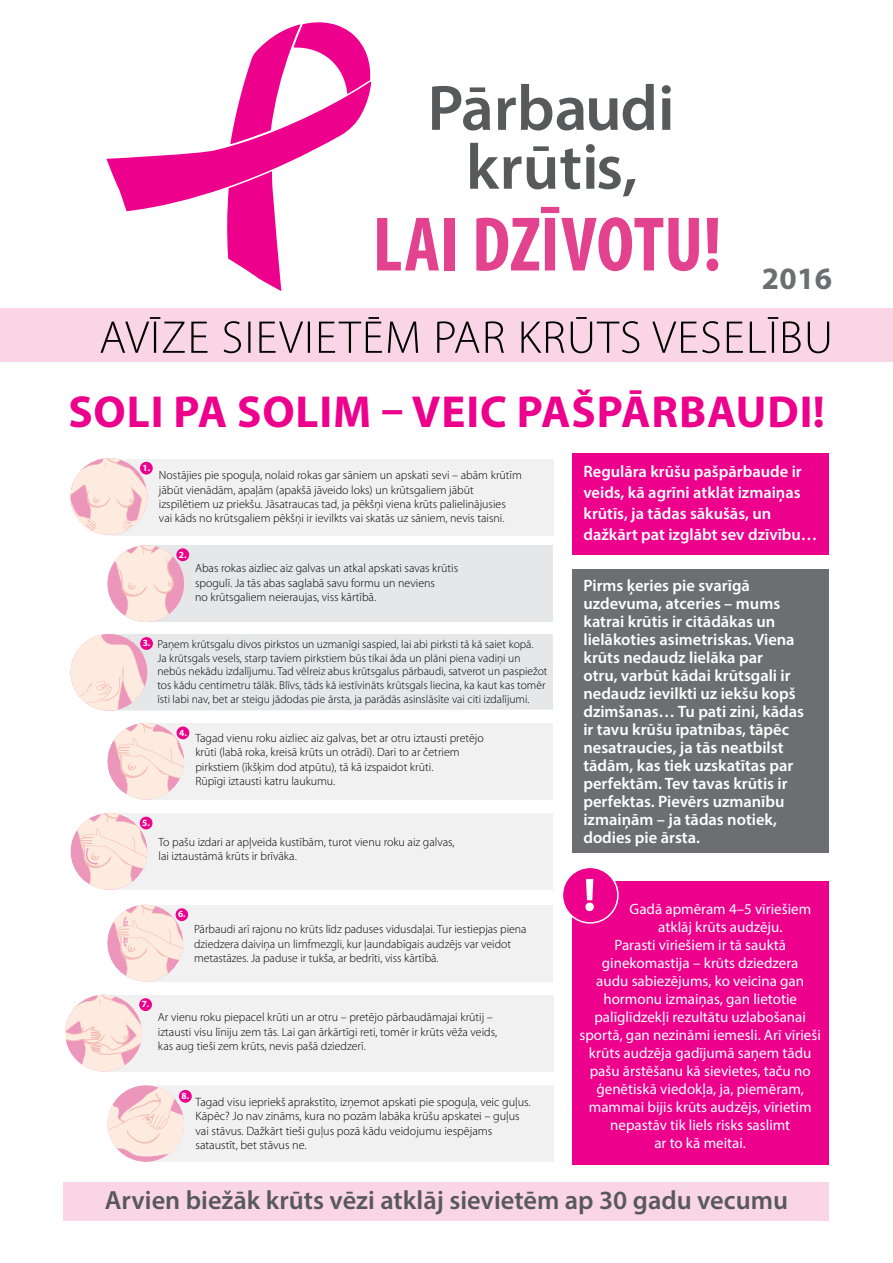
<style>
.page{position:relative;width:893px;height:1263px;background:#fff}
.page>*{position:absolute;margin:0;border:0;box-sizing:border-box;transform-origin:0 0}
.t1{font:700 45px "Myriad Pro";letter-spacing:.02em;color:#ec008c}
.t2{font:700 31.2px "Myriad Pro";color:#6d6e71}
.t3{font:600 26.4px "Myriad Pro";color:#58595b}
.t4{font:600 16.5px/18px "Myriad Pro";color:#fff}
.t5{font:15px "Myriad Pro";color:#fff}
.t6{font:300 12.15px/14.5px "Myriad Pro";color:#000}
.t7{font:300 12px/14.4px "Myriad Pro";color:#000}
.t8{font:300 11.55px/14px "Myriad Pro";color:#000}
.t9{font:700 9.45px "Myriad Pro";color:#fff}
</style>
<div class="page">
<div style="left:0;top:308px;width:893px;height:54px;background:#fad5e6"></div>
<svg style="left:100px;top:317px;width:729px;height:36px"></svg>
<div style="left:572px;top:569px;width:257px;height:284px;background:#6d6e71"></div>
<div style="left:64px;top:1182px;width:765px;height:38px;background:#fad5e6"></div>
<div style="left:572px;top:881px;width:257px;height:283px;background:#ec008c"></div>
<div style="left:572px;top:453px;width:257px;height:102px;background:#ec008c"></div>
<div style="left:562px;top:867px;width:57px;height:57px;background:#ec008c;border:2px solid #fff;border-radius:50%"></div>
<svg style="left:585px;top:879px;width:9px;height:32px"></svg>
<svg style="left:106px;top:22px;width:265px;height:269px"></svg>
<svg style="left:432px;top:86px;width:58px;height:45px"></svg>
<svg style="left:498px;top:84px;width:156px;height:47px"></svg>
<svg style="left:662px;top:85px;width:9px;height:45px"></svg>
<svg style="left:470px;top:143px;width:51px;height:46px"></svg>
<svg style="left:527px;top:146px;width:53px;height:43px"></svg>
<svg style="left:586px;top:144px;width:50px;height:53px"></svg>
<svg style="left:377px;top:218px;width:62px;height:52px"></svg>
<div style="left:445px;top:218px;width:10px;height:52px;background:#e3438e"></div>
<svg style="left:476px;top:207px;width:223px;height:64px"></svg>
<svg style="left:706px;top:218px;width:12px;height:53px"></svg>
<div style="left:144px;top:545px;width:409px;height:77px;background:#e6e7e8"></div>
<svg style="left:107px;top:545px;width:77px;height:77px"></svg>
<div style="left:176px;top:548px;width:13px;height:13px;background:#ec008c;border-radius:50%"></div>
<div style="left:142px;top:723px;width:411px;height:77px;background:#f1f1f2"></div>
<svg style="left:107px;top:723px;width:77px;height:76px"></svg>
<div style="left:177px;top:726px;width:12px;height:13px;background:#ec008c;border-radius:50%"></div>
<div style="left:144px;top:1085px;width:409px;height:77px;background:#f1f1f2"></div>
<svg style="left:107px;top:1085px;width:77px;height:77px"></svg>
<svg style="left:107px;top:1085px;width:77px;height:71px"></svg>
<div style="left:179px;top:1090px;width:13px;height:13px;background:#ec008c;border-radius:50%"></div>
<div style="left:142px;top:905px;width:410px;height:76px;background:#f1f1f2"></div>
<svg style="left:107px;top:905px;width:76px;height:76px"></svg>
<div style="left:176px;top:908px;width:12px;height:13px;background:#ec008c;border-radius:50%"></div>
<div style="left:106px;top:813px;width:447px;height:77px;background:#f1f1f2"></div>
<div style="left:140px;top:817px;width:13px;height:12px;background:#ec008c;border-radius:50%"></div>
<svg style="left:71px;top:813px;width:76px;height:77px"></svg>
<svg style="left:71px;top:634px;width:482px;height:77px;background:#e9e6e6"></svg>
<div style="left:140px;top:637px;width:13px;height:13px;background:#ec008c;border-radius:50%"></div>
<div style="left:110px;top:459px;width:443px;height:77px;background:#f1f1f2"></div>
<svg style="left:71px;top:458px;width:76px;height:77px"></svg>
<div style="left:140px;top:462px;width:13px;height:13px;background:#ec008c;border-radius:50%"></div>
<div style="left:105px;top:995px;width:449px;height:76px;background:#f1f1f2"></div>
<div style="left:139px;top:998px;width:13px;height:13px;background:#ec008c;border-radius:50%"></div>
<svg style="left:65px;top:995px;width:77px;height:76px"></svg>
<h2 class="t2" style="left:762px;top:258px;width:72px">2016</h2>
<h1 class="t1" style="left:68px;top:383px;width:758px">SOLI PA SOLIM – VEIC PAŠPĀRBAUDI!</h1>
<h3 class="t4" style="left:583px;top:461px;width:235px;line-height:21px">Regulāra krūšu pašpārbaude ir veids, kā agrīni atklāt izmaiņas krūtīs, ja tādas sākušās, un dažkārt pat izglābt sev dzīvību…</h3>
<p class="t9" style="left:143px;top:462px;width:9px">1.</p>
<p class="t7" style="left:159px;top:468px;width:364px">Nostājies pie spoguļa, nolaid rokas gar sāniem un apskati sevi – abām krūtīm jābūt vienādām, apaļām (apakšā jāveido loks) un krūtsgaliem jābūt izspīlētiem uz priekšu. Jāsatraucas tad, ja pēkšņi viena krūts palielinājusies vai kāds no krūtsgaliem pēkšņi ir ievilkts vai skatās uz sāniem, nevis taisni.</p>
<p class="t9" style="left:179px;top:548px;width:9px">2.</p>
<p class="t7" style="left:195px;top:561px;width:265px">Abas rokas aizliec aiz galvas un atkal apskati savas krūtis spogulī. Ja tās abas saglabā savu formu un neviens<br>no krūtsgaliem neieraujas, viss kārtībā.</p>
<p class="t8" style="left:157px;top:637px;width:392px">Paņem krūtsgalu divos pirkstos un uzmanīgi saspied, lai abi pirksti tā kā saiet kopā.<br>Ja krūtsgals vesels, starp taviem pirkstiem būs tikai āda un plāni piena vadiņi un nebūs nekādu izdalījumu. Tad vēlreiz abus krūtsgalus pārbaudi, satverot un paspiežot tos kādu centimetru tālāk. Blīvs, tāds kā iestīvināts krūtsgals liecina, ka kaut kas tomēr īsti labi nav, bet ar steigu jādodas pie ārsta, ja parādās asinslāsīte vai citi izdalījumi.</p>
<p class="t9" style="left:143px;top:637px;width:9px">3.</p>
<p class="t9" style="left:179px;top:726px;width:9px">4.</p>
<p class="t7" style="left:195px;top:731px;width:290px">Tagad vienu roku aizliec aiz galvas, bet ar otru iztausti pretējo krūti (labā roka, kreisā krūts un otrādi). Dari to ar četriem pirkstiem (īkšķim dod atpūtu), tā kā izspaidot krūti.<br>Rūpīgi iztausti katru laukumu.</p>
<p class="t9" style="left:142px;top:816px;width:9px">5.</p>
<p class="t7" style="left:159px;top:834px;width:298px">To pašu izdari ar apļveida kustībām, turot vienu roku aiz galvas, lai iztaustāmā krūts ir brīvāka.</p>
<p class="t9" style="left:178px;top:908px;width:9px">6.</p>
<p class="t7" style="left:194px;top:922px;width:334px">Pārbaudi arī rajonu no krūts līdz paduses vidusdaļai. Tur iestiepjas piena dziedzera daiviņa un limfmezgli, kur ļaundabīgais audzējs var veidot metastāzes. Ja paduse ir tukša, ar bedrīti, viss kārtībā.</p>
<p class="t9" style="left:142px;top:998px;width:9px">7.</p>
<p class="t7" style="left:158px;top:1010px;width:341px">Ar vienu roku piepacel krūti un ar otru – pretējo pārbaudāmajai krūtij – iztausti visu līniju zem tās. Lai gan ārkārtīgi reti, tomēr ir krūts vēža veids, kas aug tieši zem krūts, nevis pašā dziedzerī.</p>
<p class="t9" style="left:182px;top:1090px;width:9px">8.</p>
<p class="t6" style="left:195px;top:1094px;width:337px">Tagad visu iepriekš aprakstīto, izņemot apskati pie spoguļa, veic guļus.<br>Kāpēc? Jo nav zināms, kura no pozām labāka krūšu apskatei – guļus vai stāvus. Dažkārt tieši guļus pozā kādu veidojumu iespējams sataustīt, bet stāvus ne.</p>
<p class="t4" style="left:583px;top:576px;width:222px">Pirms ķeries pie svarīgā uzdevuma, atceries – mums katrai krūtis ir citādākas un lielākoties asimetriskas. Viena krūts nedaudz lielāka par<br>otru, varbūt kādai krūtsgali ir nedaudz ievilkti uz iekšu kopš dzimšanas… Tu pati zini, kādas ir tavu krūšu īpatnības, tāpēc nesatraucies, ja tās neatbilst tādām, kas tiek uzskatītas par perfektām. Tev tavas krūtis ir perfektas. Pievērs uzmanību izmaiņām – ja tādas notiek, dodies pie ārsta.</p>
<p class="t5" style="left:629px;top:900px;width:183px">Gadā apmēram 4–5 vīriešiem</p>
<p class="t5" style="left:658px;top:918px;width:126px">atklāj krūts audzēju.</p>
<p class="t5" style="left:614px;top:936px;width:173px">Parasti vīriešiem ir tā sauktā</p>
<p class="t5" style="left:602px;top:954px;width:198px">ginekomastija – krūts dziedzera</p>
<p class="t5" style="left:596px;top:972px;width:209px">audu sabiezējums, ko veicina gan</p>
<p class="t5" style="left:603px;top:990px;width:195px">hormonu izmaiņas, gan lietotie</p>
<p class="t5" style="left:594px;top:1008px;width:213px">palīglīdzekļi rezultātu uzlabošanai</p>
<p class="t5" style="left:579px;top:1026px;width:243px">sportā, gan nezināmi iemesli. Arī vīrieši</p>
<p class="t5" style="left:589px;top:1044px;width:224px">krūts audzēja gadījumā saņem tādu</p>
<p class="t5" style="left:590px;top:1062px;width:222px">pašu ārstēšanu kā sievietes, taču no</p>
<p class="t5" style="left:596px;top:1080px;width:209px">ģenētiskā viedokļa, ja, piemēram,</p>
<p class="t5" style="left:589px;top:1098px;width:224px">mammai bijis krūts audzējs, vīrietim</p>
<p class="t5" style="left:610px;top:1116px;width:182px">nepastāv tik liels risks saslimt</p>
<p class="t5" style="left:654px;top:1134px;width:93px">ar to kā meitai.</p>
<h3 class="t3" style="left:105px;top:1183px;width:685px">Arvien biežāk krūts vēzi atklāj sievietēm ap 30 gadu vecumu</h3>
</div>
